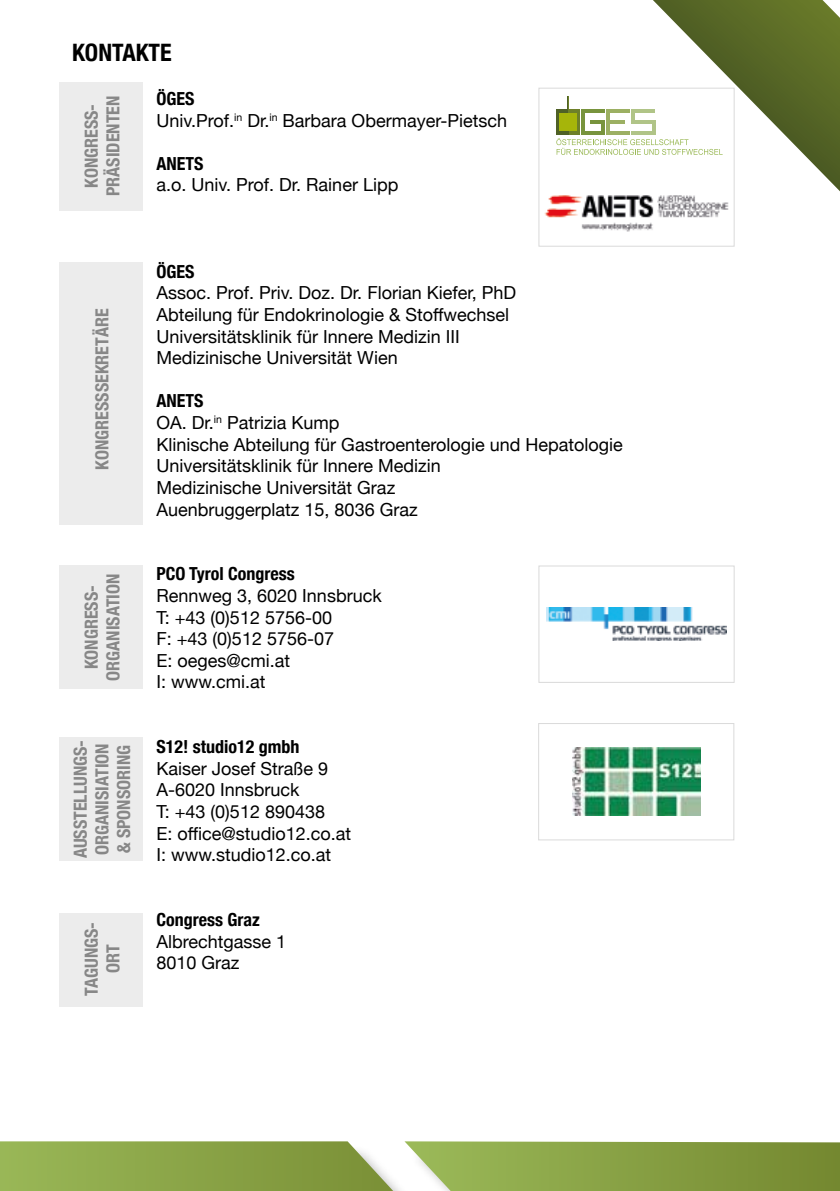
<style>
.page{position:relative;width:840px;height:1191px;background:#fff}
.page>*{position:absolute;margin:0;border:0;box-sizing:border-box;transform-origin:0 0}
.t1{font:700 condensed 24px "Helvetica Neue";color:#000}
.t2{font:18px/21.6px "Helvetica Neue";color:#000}
.t3{font:700 condensed 18px/21.6px "Helvetica Neue";color:#878787;text-align:center}
.t4{font:700 condensed 18px "Helvetica Neue";color:#000}
.s1{font-weight:700;font-stretch:condensed}
</style>
<div class="page">
<div style="left:60px;top:82px;width:83px;height:129px;background:#ececec"></div>
<div style="left:60px;top:262px;width:83px;height:262px;background:#ececec"></div>
<div style="left:60px;top:565px;width:83px;height:124px;background:#ececec"></div>
<div style="left:60px;top:737px;width:83px;height:124px;background:#ececec"></div>
<div style="left:60px;top:913px;width:83px;height:93px;background:#ececec"></div>
<img style="left:546px;top:607px;width:180px;height:34px">
<img style="left:572px;top:747px;width:127px;height:68px">
<img style="left:544px;top:195px;width:185px;height:37px">
<div style="left:538px;top:723px;width:196px;height:117px;border:1px solid #dadada"></div>
<div style="left:538px;top:565px;width:196px;height:118px;border:1px solid #dadada"></div>
<div style="left:538px;top:88px;width:196px;height:159px;border:1px solid #dadada"></div>
<svg style="left:0;top:1141px;width:393px;height:50px;background:#91a952"></svg>
<svg style="left:404px;top:1141px;width:435px;height:50px;background:#8fa651"></svg>
<svg style="left:555px;top:0;width:284px;height:191px"></svg>
<h1 class="t1" style="left:72px;top:33px;width:101px">KONTAKTE</h1>
<p class="t2" style="left:156px;top:89px;width:352px"><span class="s1">ÖGES<br></span>Univ.Prof.<sup>in</sup> Dr.<sup>in</sup> Barbara Obermayer-Pietsch</p>
<p class="t4" style="left:156px;top:148px;width:48px">ANETS</p>
<p class="t2" style="left:156px;top:175px;width:243px">a.o. Univ. Prof. Dr. Rainer Lipp</p>
<p class="t3" style="left:79px;top:196px;width:102px;rotate:-90deg">KONGRESS-<br>PRÄSIDENTEN</p>
<p class="t3" style="left:90px;top:470px;width:163px;rotate:-90deg">KONGRESSSEKRETÄRE</p>
<p class="t3" style="left:79px;top:681px;width:108px;rotate:-90deg">KONGRESS-<br>ORGANISATION</p>
<p class="t3" style="left:68px;top:858px;width:120px;text-align:left;rotate:-90deg">AUSSTELLUNGS-<br>ORGANISIATION &amp; SPONSORING</p>
<p class="t3" style="left:79px;top:995px;width:75px;rotate:-90deg">TAGUNGS-<br>ORT</p>
<p class="t4" style="left:156px;top:256px;width:40px">ÖGES</p>
<p class="t2" style="left:156px;top:283px;width:361px">Assoc. Prof. Priv. Doz. Dr. Florian Kiefer, PhD Abteilung für Endokrinologie &amp; Stoffwechsel Universitätsklinik für Innere Medizin III Medizinische Universität Wien</p>
<p class="t2" style="left:156px;top:391px;width:468px"><span class="s1">ANETS<br></span>OA. Dr.<sup>in</sup> Patrizia Kump<br>Klinische Abteilung für Gastroenterologie und Hepatologie<br>Universitätsklinik für Innere Medizin<br>Medizinische Universität Graz<br>Auenbruggerplatz 15, 8036 Graz</p>
<p class="t4" style="left:156px;top:559px;width:140px">PCO Tyrol Congress</p>
<p class="t2" style="left:156px;top:586px;width:227px">Rennweg 3, 6020 Innsbruck<br>T: +43 (0)512 5756-00<br>F: +43 (0)512 5756-07<br>E: oeges@cmi.at<br>I: www.cmi.at</p>
<p class="t4" style="left:156px;top:732px;width:144px">S12! studio12 gmbh</p>
<p class="t2" style="left:156px;top:758px;width:196px">Kaiser Josef Straße 9<br>A-6020 Innsbruck<br>T: +43 (0)512 890438<br>E: office@studio12.co.at<br>I: www.studio12.co.at</p>
<p class="t4" style="left:156px;top:904px;width:105px">Congress Graz</p>
<p class="t2" style="left:156px;top:931px;width:131px">Albrechtgasse 1<br>8010 Graz</p>
</div>
